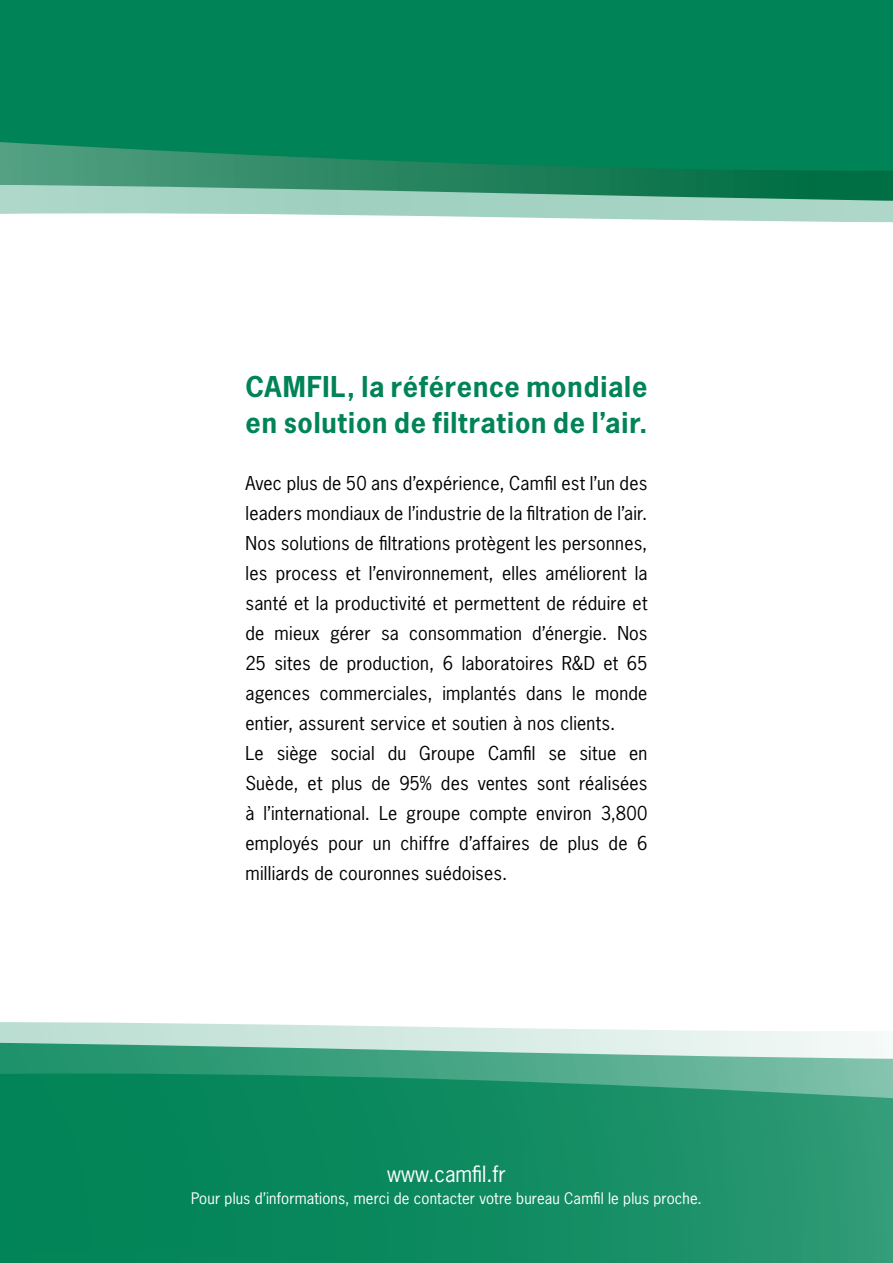
<style>
.page{position:relative;width:893px;height:1263px;background:#fff}
.page>*{position:absolute;margin:0;border:0;box-sizing:border-box;transform-origin:0 0}
.t1{font:700 27px/36px "News Gothic Std";letter-spacing:.03em;color:#008457}
.t2{font:21px "News Gothic Std";color:#fff}
.t3{font:18px/30px "News Gothic Std";letter-spacing:.01em;color:#000}
.t4{font:15px "News Gothic Std";letter-spacing:.01em;color:#fff}
</style>
<div class="page">
<svg style="left:0;top:1025px;width:893px;height:48px;background:#95cbb9"></svg>
<svg style="left:0;top:1073px;width:893px;height:190px;background:#158d64"></svg>
<svg style="left:0;top:0;width:893px;height:223px;background:#1f9069"></svg>
<h1 class="t1" style="left:246px;top:368px;width:403px">CAMFIL, la référence mondiale en solution de filtration de l’air.</h1>
<p class="t3" style="left:246px;top:468px;width:403px">Avec plus de 50 ans d’expérience, Camfil est l’un des leaders mondiaux de l’industrie de la filtration de l’air.<br>Nos solutions de filtrations protègent les personnes, les process et l’environnement, elles améliorent la santé et la productivité et permettent de réduire et de mieux gérer sa consommation d’énergie. Nos 25 sites de production, 6 laboratoires R&amp;D et 65 agences commerciales, implantés dans le monde entier, assurent service et soutien à nos clients.<br>Le siège social du Groupe Camfil se situe en Suède, et plus de 95% des ventes sont réalisées à l’international. Le groupe compte environ 3,800 employés pour un chiffre d’affaires de plus de 6 milliards de couronnes suédoises.</p>
<p class="t2" style="left:387px;top:1160px;width:120px">www.camfil.fr</p>
<p class="t4" style="left:191px;top:1189px;width:512px">Pour plus d’informations, merci de contacter votre bureau Camfil le plus proche.</p>
</div>
